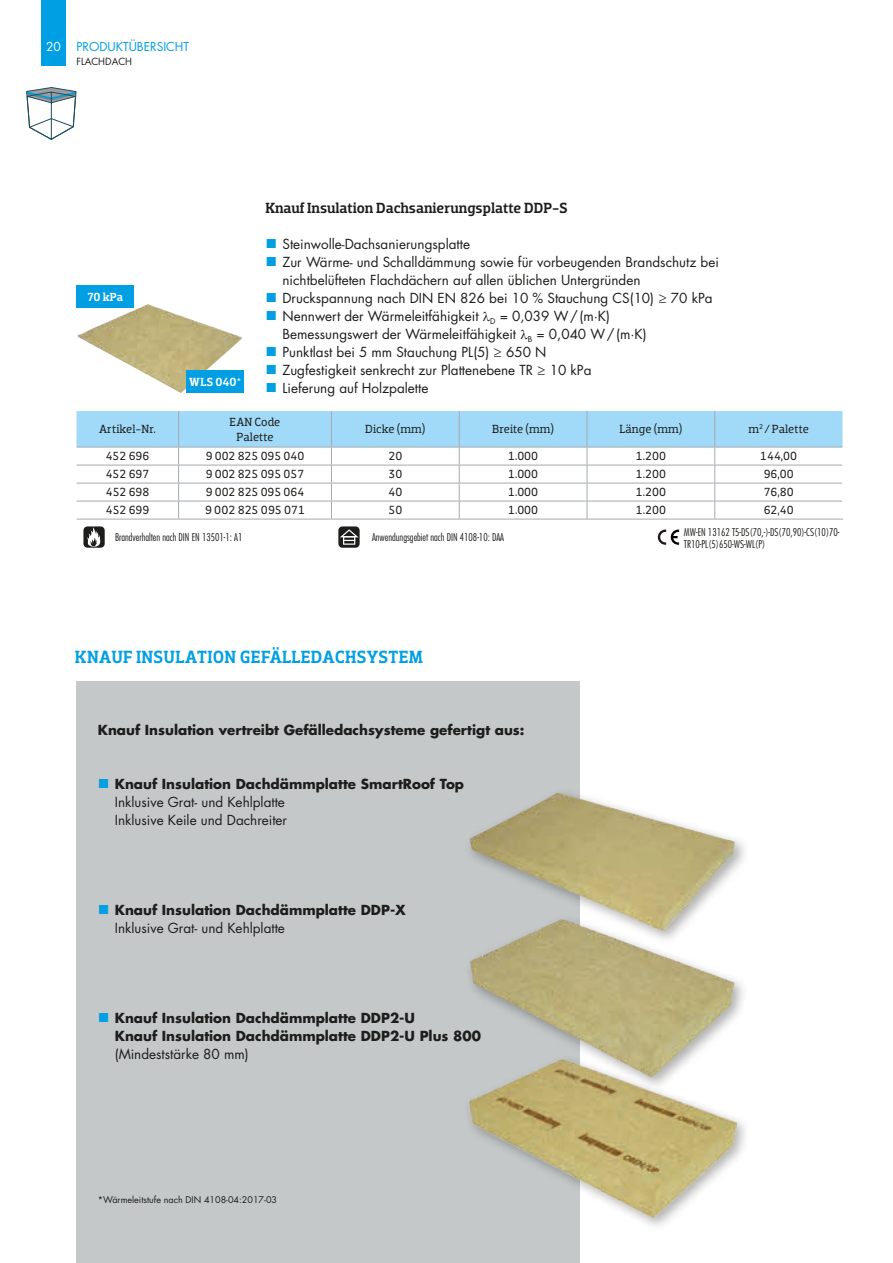
<style>
.page{position:relative;width:893px;height:1263px;background:#fff}
.page>*{position:absolute;margin:0;border:0;box-sizing:border-box;transform-origin:0 0}
.t1{font:500 18px "Dobra Slab";letter-spacing:.01em;color:#009fe3}
.t2{font:500 15px "Dobra Slab";color:#1d1d1b}
.t3{font:13.5px/18px "Futura Std";color:#1d1d1b}
.t4{font:700 13.5px/18px "Futura Std";color:#1d1d1b}
.t5{font:12px/15px "Dobra Slab";color:#1d1d1b;text-align:center}
.t6{font:12px "Futura Std";color:#009fe3}
.t7{font:500 12px "Dobra Slab";color:#fff}
.t8{font:12px "Futura Std";color:#fff}
.t9{font:300 condensed 10.5px/12px "Futura Std";color:#1d1d1b}
.t10{font:9.6px "Futura Std";color:#1d1d1b}
.t11{font:9px "Futura Std";color:#1d1d1b}
.s1{font-family:"Arial";font-size:19.5px;color:#009fe3}
.s2{font-weight:700}
.s3{font-family:"Arial";font-weight:400;font-size:19.5px;color:#009fe3}
.s4{font-weight:400}
</style>
<div class="page">
<div style="left:77px;top:681px;width:503px;height:582px;background:#c4c8c9"></div>
<svg style="left:26px;top:87px;width:51px;height:53px"></svg>
<img style="left:77px;top:304px;width:148px;height:89px">
<hr style="left:370px;top:519px;width:89px;height:1px;background:#a5aaad">
<hr style="left:459px;top:519px;width:128px;height:1px;background:#a5aaad">
<hr style="left:651px;top:519px;width:64px;height:1px;background:#a5aaad">
<hr style="left:715px;top:519px;width:128px;height:1px;background:#a5aaad">
<hr style="left:587px;top:519px;width:64px;height:1px;background:#a5aaad">
<hr style="left:331px;top:519px;width:39px;height:1px;background:#a5aaad">
<hr style="left:113px;top:519px;width:66px;height:1px;background:#a5aaad">
<hr style="left:179px;top:519px;width:152px;height:1px;background:#a5aaad">
<hr style="left:77px;top:519px;width:36px;height:1px;background:#a5aaad">
<svg style="left:77px;top:411px;width:766px;height:108px"></svg>
<div style="left:83px;top:526px;width:22px;height:22px;background:#1d1d1b;border-radius:4px"></div>
<svg style="left:87px;top:527px;width:14px;height:20px"></svg>
<div style="left:338px;top:526px;width:22px;height:22px;background:#1d1d1b;border-radius:4px"></div>
<svg style="left:340px;top:529px;width:18px;height:16px"></svg>
<svg style="left:658px;top:529px;width:21px;height:16px"></svg>
<div style="left:186px;top:370px;width:58px;height:23px;background:#009fe3"></div>
<div style="left:77px;top:285px;width:57px;height:23px;background:#009fe3"></div>
<div style="left:463px;top:1053px;width:287px;height:178px;background:#1d1d1b;opacity:.35"></div>
<img style="left:469px;top:1091px;width:267px;height:126px">
<div style="left:464px;top:913px;width:284px;height:178px;background:#1d1d1b;opacity:.35"></div>
<img style="left:470px;top:945px;width:216px;height:132px">
<div style="left:464px;top:786px;width:285px;height:159px;background:#1d1d1b;opacity:.35"></div>
<img style="left:469px;top:794px;width:267px;height:137px">
<div style="left:41px;top:0;width:25px;height:65px;background:#009fe3"></div>
<p class="t8" style="left:46px;top:39px;width:16px">20</p>
<p class="t6" style="left:77px;top:39px;width:114px">PRODUKTÜBERSICHT</p>
<p class="t10" style="left:77px;top:56px;width:57px">FLACHDACH</p>
<p class="t7" style="left:88px;top:289px;width:37px">70 kPa</p>
<p class="t7" style="left:189px;top:375px;width:54px">WLS 040*</p>
<p class="t2" style="left:265px;top:199px;width:304px">Knauf Insulation Dachsanierungsplatte DDP-S</p>
<p class="t3" style="left:265px;top:235px;width:206px"><span class="s1">■</span> Steinwolle-Dachsanierungsplatte</p>
<p class="t3" style="left:282px;top:253px;width:438px;text-indent:-17px"><span class="s1">■</span> Zur Wärme- und Schalldämmung sowie für vorbeugenden Brandschutz bei nichtbelüfteten Flachdächern auf allen üblichen Untergründen</p>
<p class="t3" style="left:265px;top:289px;width:449px"><span class="s1">■</span> Druckspannung nach DIN EN 826 bei 10 % Stauchung CS(10) ≥ 70 kPa</p>
<p class="t3" style="left:282px;top:307px;width:366px;text-indent:-17px"><span class="s1">■</span> Nennwert der Wärmeleitfähigkeit ●<sub>D</sub> = 0,039 W/(m∙K)<br>Bemessungswert der Wärmeleitfähigkeit ●<sub>B</sub> = 0,040 W/(m∙K)</p>
<p class="t3" style="left:265px;top:343px;width:282px"><span class="s1">■</span> Punktlast bei 5 mm Stauchung PL(5) ≥ 650 N</p>
<p class="t3" style="left:265px;top:361px;width:328px"><span class="s1">■</span> Zugfestigkeit senkrecht zur Plattenebene TR ≥ 10 kPa</p>
<p class="t3" style="left:265px;top:379px;width:164px"><span class="s1">■</span> Lieferung auf Holzpalette</p>
<p class="t5" style="left:99px;top:422px;width:58px">Artikel-Nr.</p>
<p class="t5" style="left:230px;top:414px;width:52px">EAN Code<br>Palette</p>
<p class="t5" style="left:365px;top:422px;width:62px">Dicke (mm)</p>
<p class="t5" style="left:492px;top:422px;width:63px">Breite (mm)</p>
<p class="t5" style="left:619px;top:422px;width:64px">Länge (mm)</p>
<p class="t5" style="left:748px;top:422px;width:62px">m<sup>2</sup> /Palette</p>
<p class="t5" style="left:106px;top:449px;width:45px">452 696</p>
<p class="t5" style="left:206px;top:449px;width:100px">9 002 825 095 040</p>
<p class="t5" style="left:388px;top:449px;width:15px">20</p>
<p class="t5" style="left:508px;top:449px;width:32px">1.000</p>
<p class="t5" style="left:636px;top:449px;width:32px">1.200</p>
<p class="t5" style="left:760px;top:449px;width:38px">144,00</p>
<p class="t5" style="left:106px;top:467px;width:45px">452 697</p>
<p class="t5" style="left:206px;top:467px;width:100px">9 002 825 095 057</p>
<p class="t5" style="left:388px;top:467px;width:15px">30</p>
<p class="t5" style="left:508px;top:467px;width:32px">1.000</p>
<p class="t5" style="left:636px;top:467px;width:32px">1.200</p>
<p class="t5" style="left:764px;top:467px;width:32px">96,00</p>
<p class="t5" style="left:106px;top:485px;width:45px">452 698</p>
<p class="t5" style="left:206px;top:485px;width:100px">9 002 825 095 064</p>
<p class="t5" style="left:388px;top:485px;width:15px">40</p>
<p class="t5" style="left:508px;top:485px;width:32px">1.000</p>
<p class="t5" style="left:636px;top:485px;width:32px">1.200</p>
<p class="t5" style="left:764px;top:485px;width:32px">76,80</p>
<p class="t5" style="left:106px;top:503px;width:45px">452 699</p>
<p class="t5" style="left:205px;top:503px;width:101px">9 002 825 095 071</p>
<p class="t5" style="left:388px;top:503px;width:15px">50</p>
<p class="t5" style="left:508px;top:503px;width:32px">1.000</p>
<p class="t5" style="left:636px;top:503px;width:32px">1.200</p>
<p class="t5" style="left:764px;top:503px;width:32px">62,40</p>
<p class="t9" style="left:115px;top:531px;width:129px">Brandverhalten nach DIN EN 13501-1: A1</p>
<p class="t9" style="left:372px;top:531px;width:133px">Anwendungsgebiet nach DIN 4108-10: DAA</p>
<p class="t9" style="left:684px;top:526px;width:157px">MW-EN 13162 T5-DS(70,-)-DS(70,90)-CS(10)70-<br>TR10-PL(5)650-WS-WL(P)</p>
<h1 class="t1" style="left:75px;top:646px;width:350px">KNAUF INSULATION GEFÄLLEDACHSYSTEM</h1>
<p class="t4" style="left:98px;top:721px;width:428px">Knauf Insulation vertreibt Gefälledachsysteme gefertigt aus:</p>
<p class="t3" style="left:115px;top:775px;width:351px;text-indent:-17px"><span class="s1">■</span> <span class="s2">Knauf Insulation Dachdämmplatte SmartRoof Top<br></span>Inklusive Grat- und Kehlplatte<br>Inklusive Keile und Dachreiter</p>
<p class="t4" style="left:115px;top:901px;width:293px;text-indent:-17px"><span class="s3">■</span> Knauf Insulation Dachdämmplatte DDP-X<br><span class="s4">Inklusive Grat- und Kehlplatte</span></p>
<p class="t4" style="left:115px;top:1009px;width:368px;text-indent:-17px"><span class="s3">■</span> Knauf Insulation Dachdämmplatte DDP2-U<br>Knauf Insulation Dachdämmplatte DDP2-U Plus 800</p>
<p class="t3" style="left:115px;top:1045px;width:135px">(Mindeststärke 80 mm)</p>
<p class="t11" style="left:98px;top:1194px;width:181px">*Wärmeleitstufe nach DIN 4108-04:2017-03</p>
</div>
